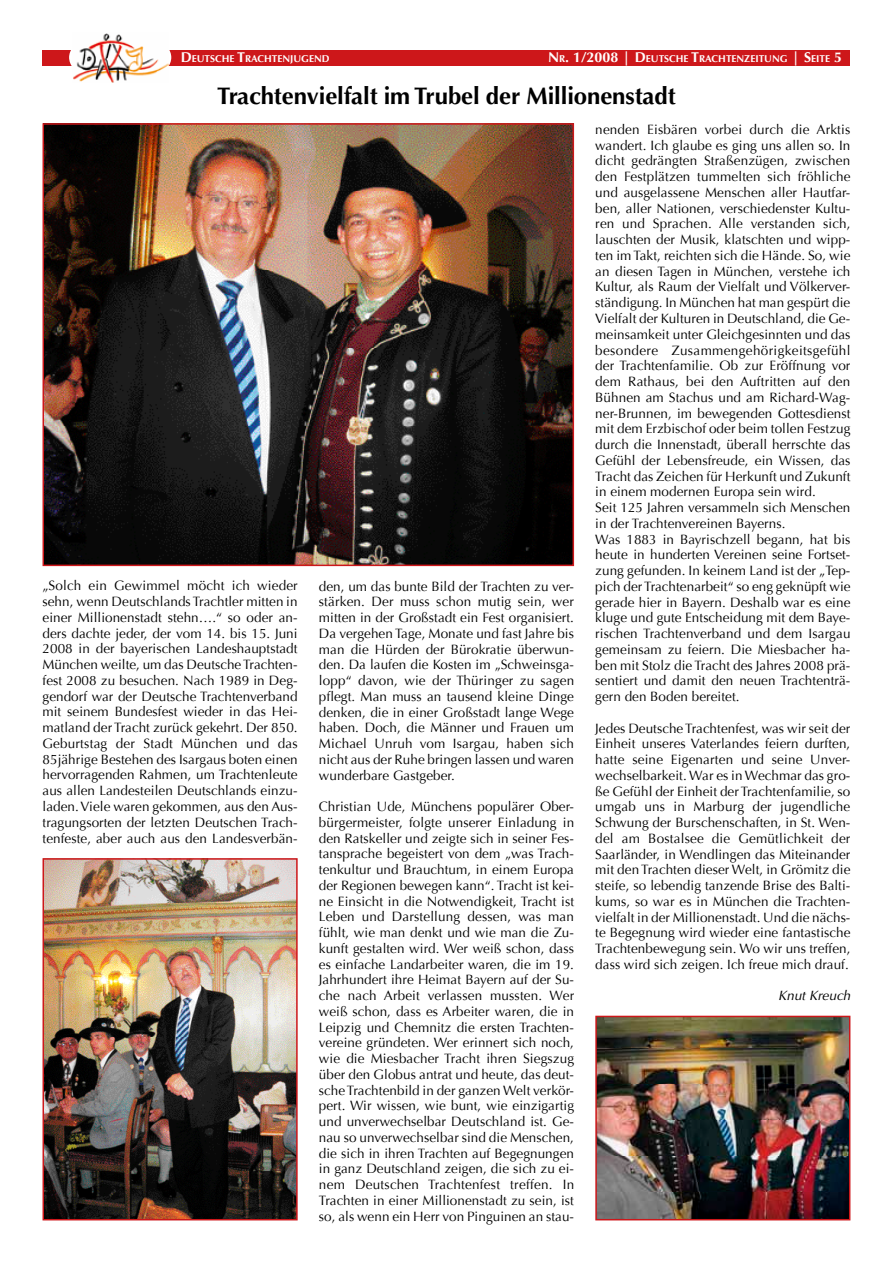
<style>
.page{position:relative;width:893px;height:1263px;background:#fff}
.page>*{position:absolute;margin:0;border:0;box-sizing:border-box;transform-origin:0 0}
.t1{font:700 24px "Optima";letter-spacing:-.005em;color:#000}
.t2{font:13.5px/15.8px "Optima";letter-spacing:.005em;color:#000;text-align:justify}
.t3{font:italic 13.5px "Optima";letter-spacing:.005em;color:#000}
.t4{font:700 10.05px "Optima";color:#fff}
.s1{font-size:14.25px}
</style>
<div class="page">
<div style="left:43px;top:50px;width:807px;height:16px;background:#cd171a"></div>
<div style="left:69px;top:30px;width:102px;height:55px;background:#fff;border-radius:50%"></div>
<img style="left:73px;top:33px;width:95px;height:50px">
<img style="left:46px;top:126px;width:525px;height:437px">
<div style="left:43px;top:123px;width:531px;height:443px;border:2px solid #cd171a"></div>
<img style="left:46px;top:861px;width:249px;height:356px">
<div style="left:43px;top:858px;width:255px;height:362px;border:2px solid #cd171a"></div>
<img style="left:598px;top:1019px;width:249px;height:198px">
<div style="left:595px;top:1016px;width:255px;height:204px;border:2px solid #cd171a"></div>
<p class="t4" style="left:181px;top:53px;width:149px"><span class="s1">D</span>EUTSCHE <span class="s1">T</span>RACHTENJUGEND</p>
<p class="t4" style="left:548px;top:53px;width:295px"><span class="s1">N</span> R<span class="s1">. 1/2008 | D</span>EUTSCHE <span class="s1">T</span>RACHTENZEITUNG <span class="s1">| S</span>EITE <span class="s1">5</span></p>
<h1 class="t1" style="left:217px;top:82px;width:460px">Trachtenvielfalt im Trubel der Millionenstadt</h1>
<p class="t2" style="left:43px;top:578px;width:257px">„Solch ein Gewimmel möcht ich wieder sehn, wenn Deutschlands Trachtler mitten in einer Millionenstadt stehn….“ so oder an&shy;ders dachte jeder, der vom 14. bis 15. Juni 2008 in der bayerischen Landeshauptstadt München weilte, um das Deutsche Trachten&shy;fest 2008 zu besuchen. Nach 1989 in Deg&shy;gendorf war der Deutsche Trachtenverband mit seinem Bundesfest wieder in das Hei&shy;matland der Tracht zurück gekehrt. Der 850.<br>Geburtstag der Stadt München und das 85jährige Bestehen des Isargaus boten einen hervorragenden Rahmen, um Trachtenleute aus allen Landesteilen Deutschlands einzu&shy;laden. Viele waren gekommen, aus den Aus&shy;tragungsorten der letzten Deutschen Trach&shy;tenfeste, aber auch aus den Landesverbän-</p>
<p class="t2" style="left:319px;top:578px;width:257px">den, um das bunte Bild der Trachten zu ver&shy;stärken. Der muss schon mutig sein, wer mitten in der Großstadt ein Fest organisiert.<br>Da vergehen Tage, Monate und fast Jahre bis man die Hürden der Bürokratie überwun&shy;den. Da laufen die Kosten im „Schweinsga&shy;lopp“ davon, wie der Thüringer zu sagen pflegt. Man muss an tausend kleine Dinge denken, die in einer Großstadt lange Wege haben. Doch, die Männer und Frauen um Michael Unruh vom Isargau, haben sich nicht aus der Ruhe bringen lassen und waren wunderbare Gastgeber.</p>
<p class="t2" style="left:319px;top:799px;width:257px">Christian Ude, Münchens populärer Ober&shy;bürgermeister, folgte unserer Einladung in den Ratskeller und zeigte sich in seiner Fes&shy;tansprache begeistert von dem „was Trach&shy;tenkultur und Brauchtum, in einem Europa der Regionen bewegen kann“. Tracht ist kei&shy;ne Einsicht in die Notwendigkeit, Tracht ist Leben und Darstellung dessen, was man fühlt, wie man denkt und wie man die Zu&shy;kunft gestalten wird. Wer weiß schon, dass es einfache Landarbeiter waren, die im 19.<br>Jahrhundert ihre Heimat Bayern auf der Su&shy;che nach Arbeit verlassen mussten. Wer weiß schon, dass es Arbeiter waren, die in Leipzig und Chemnitz die ersten Trachten&shy;vereine gründeten. Wer erinnert sich noch, wie die Miesbacher Tracht ihren Siegszug über den Globus antrat und heute, das deut&shy;sche Trachtenbild in der ganzen Welt verkör&shy;pert. Wir wissen, wie bunt, wie einzigartig und unverwechselbar Deutschland ist. Ge&shy;nau so unverwechselbar sind die Menschen, die sich in ihren Trachten auf Begegnungen in ganz Deutschland zeigen, die sich zu ei&shy;nem Deutschen Trachtenfest treffen. In Trachten in einer Millionenstadt zu sein, ist so, als wenn ein Herr von Pinguinen an stau-</p>
<p class="t2" style="left:595px;top:122px;width:257px;text-align:left">nenden Eisbären vorbei durch die Arktis wandert. Ich glaube es ging uns allen so. In dicht gedrängten Straßenzügen, zwischen den Festplätzen tummelten sich fröhliche und ausgelassene Menschen aller Hautfar&shy;ben, aller Nationen, verschiedenster Kultu&shy;ren und Sprachen. Alle verstanden sich, lauschten der Musik, klatschten und wipp&shy;ten im Takt, reichten sich die Hände. So, wie an diesen Tagen in München, verstehe ich Kultur, als Raum der Vielfalt und Völkerver&shy;ständigung. In München hat man gespürt die Vielfalt der Kulturen in Deutschland, die Ge&shy;meinsamkeit unter Gleichgesinnten und das besondere Zusammengehörigkeitsgefühl der Trachtenfamilie. Ob zur Eröffnung vor dem Rathaus, bei den Auftritten auf den Bühnen am Stachus und am Richard-Wag&shy;ner-Brunnen, im bewegenden Gottesdienst mit dem Erzbischof oder beim tollen Festzug durch die Innenstadt, überall herrschte das Gefühl der Lebensfreude, ein Wissen, das Tracht das Zeichen für Herkunft und Zukunft in einem modernen Europa sein wird.<br>Seit 125 Jahren versammeln sich Menschen in der Trachtenvereinen Bayerns.<br>Was 1883 in Bayrischzell begann, hat bis heute in hunderten Vereinen seine Fortset&shy;zung gefunden. In keinem Land ist der „Tep&shy;pich der Trachtenarbeit“ so eng geknüpft wie gerade hier in Bayern. Deshalb war es eine kluge und gute Entscheidung mit dem Baye&shy;rischen Trachtenverband und dem Isargau gemeinsam zu feiern. Die Miesbacher ha&shy;ben mit Stolz die Tracht des Jahres 2008 prä&shy;sentiert und damit den neuen Trachtenträ&shy;gern den Boden bereitet.</p>
<p class="t2" style="left:595px;top:720px;width:257px">Jedes Deutsche Trachtenfest, was wir seit der Einheit unseres Vaterlandes feiern durften, hatte seine Eigenarten und seine Unver&shy;wechselbarkeit. War es in Wechmar das gro&shy;ße Gefühl der Einheit der Trachtenfamilie, so umgab uns in Marburg der jugendliche Schwung der Burschenschaften, in St. Wen&shy;del am Bostalsee die Gemütlichkeit der Saarländer, in Wendlingen das Miteinander mit den Trachten dieser Welt, in Grömitz die steife, so lebendig tanzende Brise des Balti&shy;kums, so war es in München die Trachten&shy;vielfalt in der Millionenstadt. Und die nächs&shy;te Begegnung wird wieder eine fantastische Trachtenbewegung sein. Wo wir uns treffen, dass wird sich zeigen. Ich freue mich drauf.</p>
<p class="t3" style="left:778px;top:988px;width:74px">Knut Kreuch</p>
</div>
